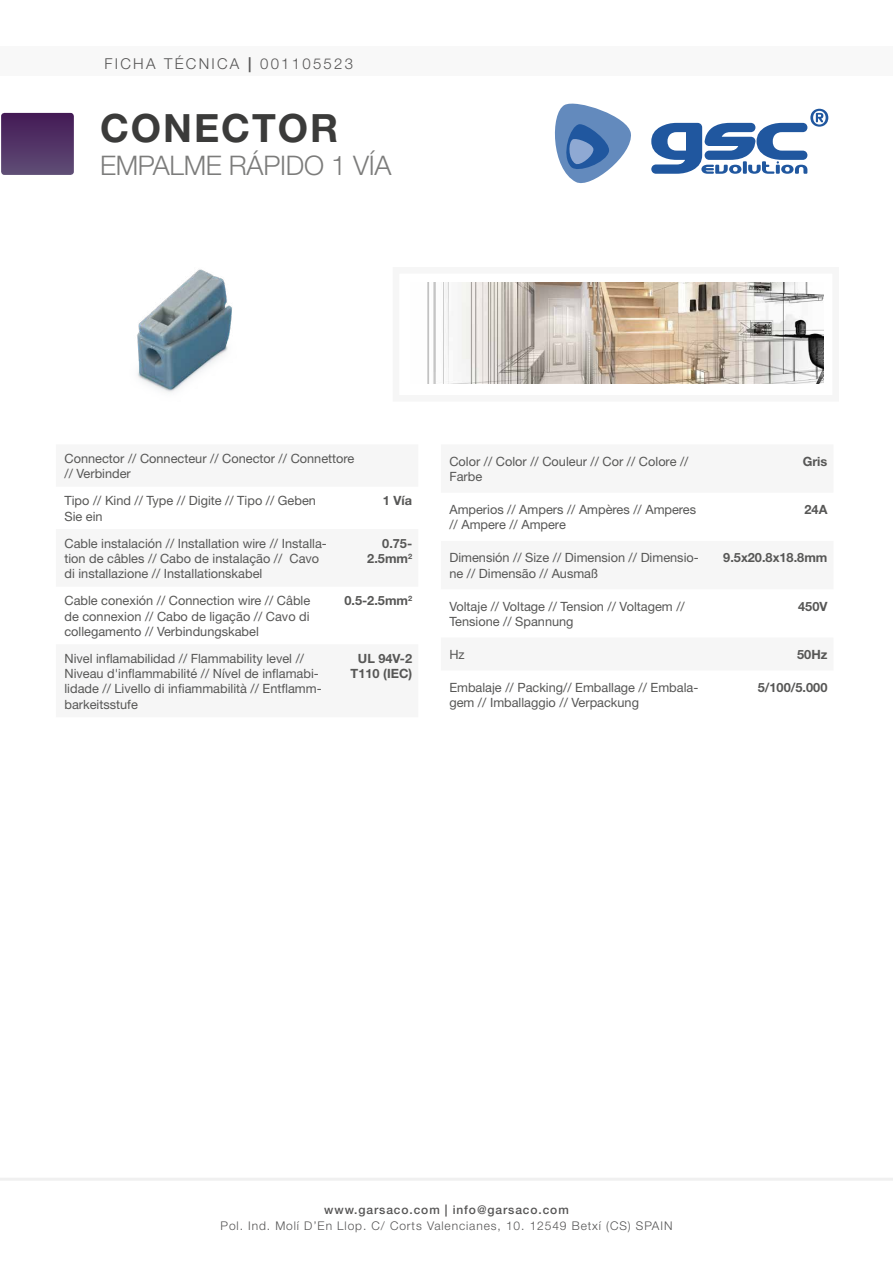
<style>
.page{position:relative;width:893px;height:1263px;background:#fff}
.page>*{position:absolute;margin:0;border:0;box-sizing:border-box;transform-origin:0 0}
.t1{font:700 39px "Helvetica Neue";letter-spacing:.05em;color:#3b3b3a}
.t2{font:300 27px "Helvetica Neue";letter-spacing:-.01em;color:#7c7c7b}
.t3{font:300 15px "Helvetica Neue";letter-spacing:.15em;color:#565555}
.t4{font:12.75px/15.3px "Helvetica Neue";color:#575756}
.t5{font:700 12.75px/15.3px "Helvetica Neue";color:#575756;text-align:right}
.t6{font:300 12px "Helvetica Neue";letter-spacing:.075em;color:#565555}
.t7{font:500 12px "Helvetica Neue";letter-spacing:.075em;color:#565555}
.s1{font-weight:700}
</style>
<div class="page">
<svg style="left:651px;top:109px;width:177px;height:65px"></svg>
<svg style="left:554px;top:103px;width:77px;height:81px"></svg>
<hr style="left:0;top:1178px;width:893px;height:3px;background:#f0f0f0">
<div style="left:0;top:47px;width:893px;height:29px;background:#f8f8f8"></div>
<svg style="left:1px;top:113px;width:73px;height:62px;background:#523466"></svg>
<img style="left:427px;top:282px;width:396px;height:102px">
<img style="left:137px;top:269px;width:95px;height:124px">
<p class="t3" style="left:105px;top:54px;width:250px">FICHA TÉCNICA <span class="s1">|</span> 001105523</p>
<h1 class="t1" style="left:100px;top:104px;width:240px">CONECTOR</h1>
<h2 class="t2" style="left:100px;top:149px;width:293px">EMPALME RÁPIDO 1 VÍA</h2>
<p class="t4" style="left:64px;top:451px;width:291px">Connector // Connecteur // Conector // Connettore // Verbinder</p>
<p class="t4" style="left:64px;top:493px;width:253px">Tipo // Kind // Type // Digite // Tipo // Geben<br>Sie ein</p>
<p class="t5" style="left:383px;top:493px;width:31px">1 Vía</p>
<p class="t4" style="left:64px;top:535px;width:264px">Cable instalación // Installation wire // Installa&shy;tion de câbles // Cabo de instalação // Cavo di installazione // Installationskabel</p>
<p class="t5" style="left:367px;top:535px;width:46px">0.75-<br>2.5mm<sup>2</sup></p>
<p class="t4" style="left:64px;top:593px;width:247px;text-align:justify">Cable conexión // Connection wire // Câble de connexion // Cabo de ligação // Cavo di collegamento // Verbindungskabel</p>
<p class="t5" style="left:344px;top:593px;width:69px">0.5-2.5mm<sup>2</sup></p>
<p class="t4" style="left:64px;top:650px;width:259px">Nivel inflamabilidad // Flammability level // Niveau d'inflammabilité // Nível de inflamabi&shy;lidade // Livello di infiammabilità // Entflamm&shy;barkeitsstufe</p>
<p class="t5" style="left:351px;top:650px;width:63px;text-align:center">UL 94V-2<br>T110 (IEC)</p>
<p class="t4" style="left:449px;top:453px;width:241px">Color // Color // Couleur // Cor // Colore //<br>Farbe</p>
<p class="t5" style="left:803px;top:453px;width:26px">Gris</p>
<p class="t4" style="left:449px;top:502px;width:248px">Amperios // Ampers // Ampères // Amperes // Ampere // Ampere</p>
<p class="t5" style="left:804px;top:502px;width:24px">24A</p>
<p class="t4" style="left:449px;top:550px;width:251px">Dimensión // Size // Dimension // Dimensio&shy;ne // Dimensão // Ausmaß</p>
<p class="t5" style="left:723px;top:550px;width:106px">9.5x20.8x18.8mm</p>
<p class="t4" style="left:449px;top:598px;width:237px">Voltaje // Voltage // Tension // Voltagem //<br>Tensione // Spannung</p>
<p class="t5" style="left:798px;top:598px;width:31px">450V</p>
<p class="t4" style="left:449px;top:647px;width:17px">Hz</p>
<p class="t5" style="left:797px;top:646px;width:32px">50Hz</p>
<p class="t4" style="left:449px;top:680px;width:250px">Embalaje // Packing// Emballage // Embala&shy;gem // Imballaggio // Verpackung</p>
<p class="t5" style="left:758px;top:679px;width:71px">5/100/5.000</p>
<p class="t7" style="left:324px;top:1202px;width:246px">www.garsaco.com | info@garsaco.com</p>
<p class="t6" style="left:221px;top:1219px;width:453px">Pol. Ind. Molí D’En Llop. C/ Corts Valencianes, 10. 12549 Betxí (CS) SPAIN</p>
</div>
